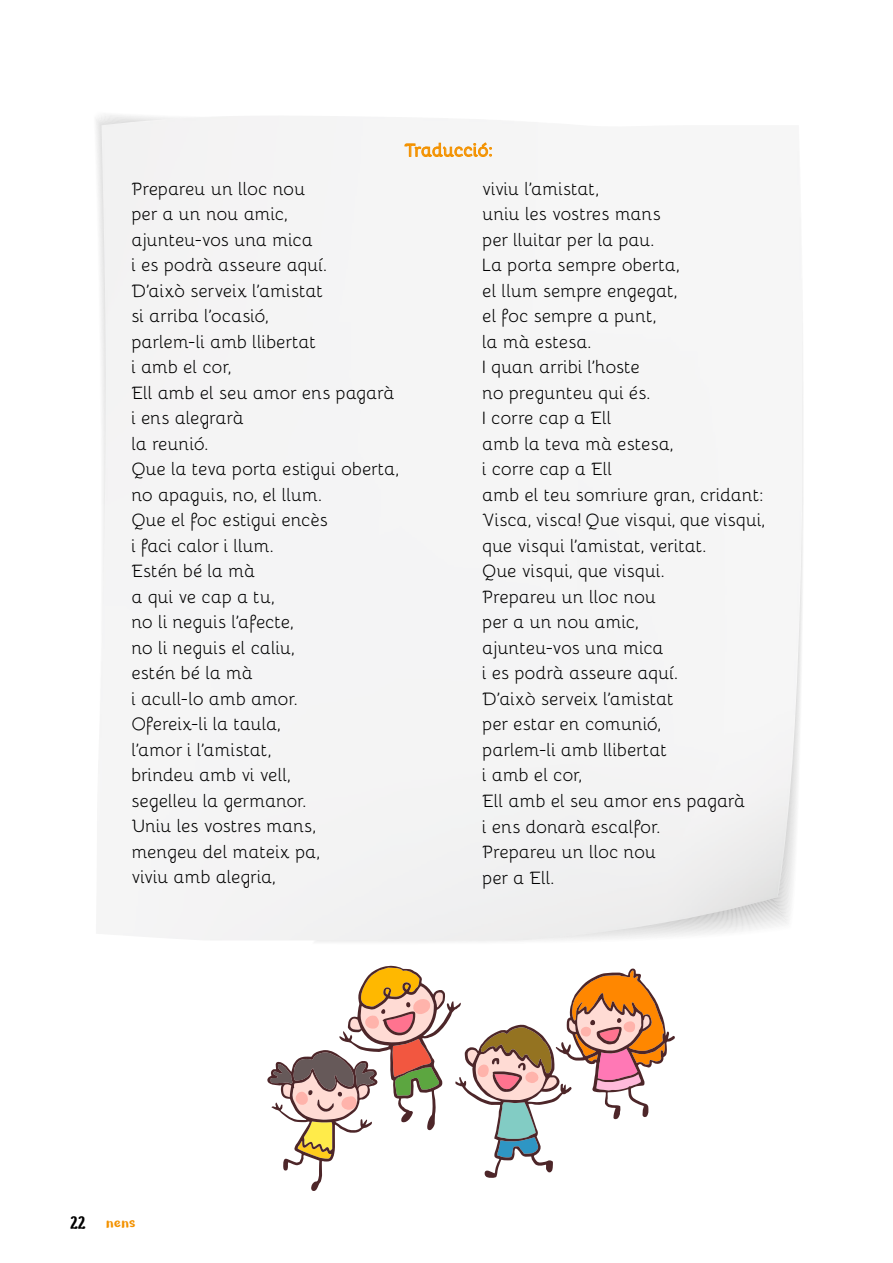
<style>
.page{position:relative;width:893px;height:1263px;background:#fff}
.page>*{position:absolute;margin:0;border:0;box-sizing:border-box;transform-origin:0 0}
.t1{font:18px/25.5px "Bellota";color:#000}
.t2{font:700 18px "Bellota";letter-spacing:-.015em;color:#f39200}
.t3{font:18px "Cavorting";letter-spacing:.03em;color:#f39200}
.s1{color:#000}
</style>
<div class="page">
<svg style="left:404px;top:142px;width:88px;height:15px"></svg>
<svg style="left:267px;top:965px;width:408px;height:226px"></svg>
<p class="t2" style="left:404px;top:136px;width:90px">Traducció:</p>
<p class="t1" style="left:132px;top:175px;width:269px">Prepareu un lloc nou<br>per a un nou amic,<br>ajunteu-vos una mica<br>i es podrà asseure aquí.<br>D’això serveix l’amistat<br>si arriba l’ocasió,<br>parlem-li amb llibertat<br>i amb el cor,<br>Ell amb el seu amor ens pagarà i ens alegrarà<br>la reunió.<br>Que la teva porta estigui oberta, no apaguis, no, el llum.<br>Que el foc estigui encès<br>i faci calor i llum.<br>Estén bé la mà<br>a qui ve cap a tu,<br>no li neguis l’afecte,<br>no li neguis el caliu,<br>estén bé la mà<br>i acull-lo amb amor.<br>Ofereix-li la taula,<br>l’amor i l’amistat,<br>brindeu amb vi vell,<br>segelleu la germanor.<br>Uniu les vostres mans,<br>mengeu del mateix pa,<br>viviu amb alegria,</p>
<p class="t1" style="left:483px;top:175px;width:284px">viviu l’amistat,<br>uniu les vostres mans<br>per lluitar per la pau.<br>La porta sempre oberta,<br>el llum sempre engegat,<br>el foc sempre a punt,<br>la mà estesa.<br>I quan arribi l’hoste<br>no pregunteu qui és.<br>I corre cap a Ell<br>amb la teva mà estesa,<br>i corre cap a Ell<br>amb el teu somriure gran, cridant:<br>Visca, visca! Que visqui, que visqui, que visqui l’amistat, veritat.<br>Que visqui, que visqui.<br>Prepareu un lloc nou<br>per a un nou amic,<br>ajunteu-vos una mica<br>i es podrà asseure aquí.<br>D’això serveix l’amistat<br>per estar en comunió,<br>parlem-li amb llibertat<br>i amb el cor,<br>Ell amb el seu amor ens pagarà<br>i ens donarà escalfor.<br>Prepareu un lloc nou<br>per a Ell.</p>
<p class="t3" style="left:71px;top:1211px;width:67px"><span class="s1">22</span> nens</p>
</div>
